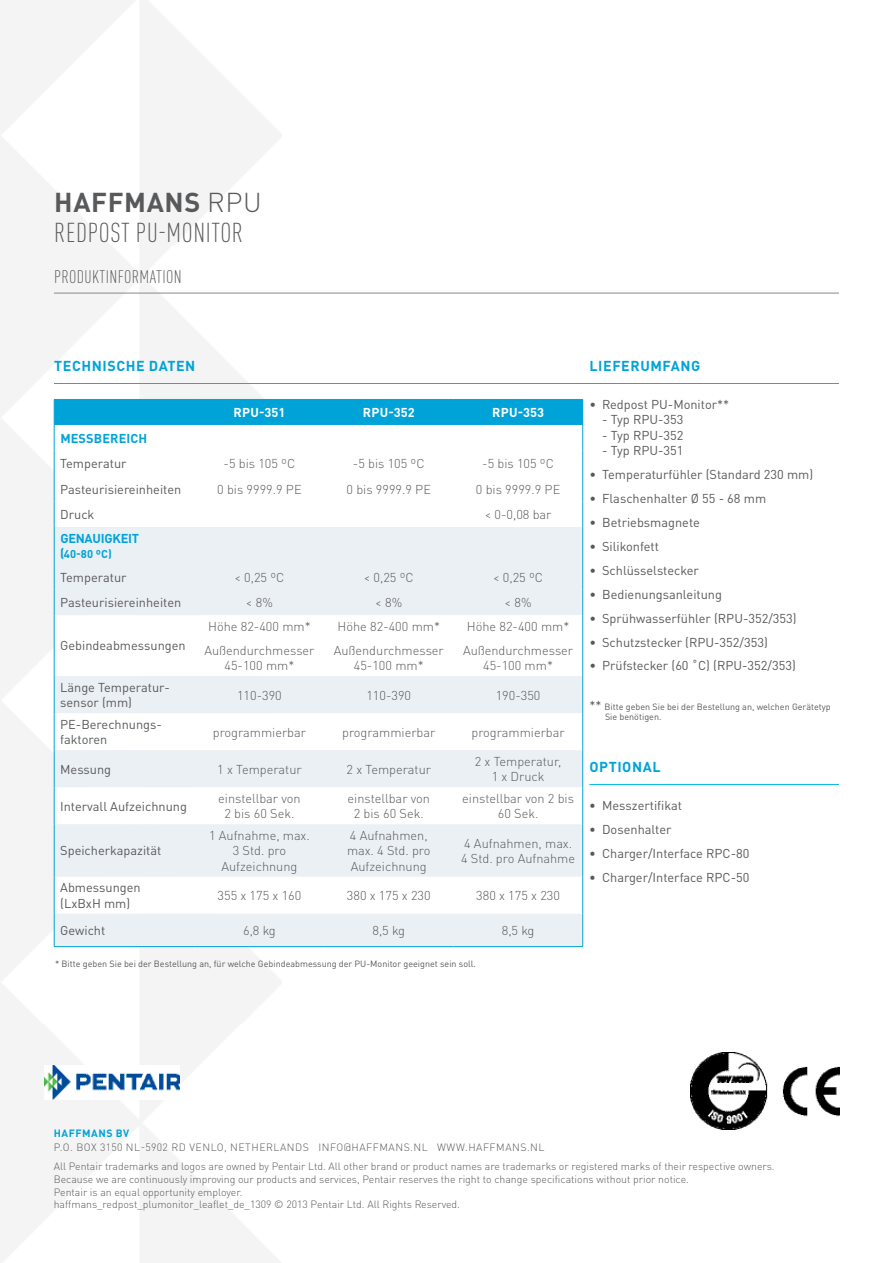
<style>
.page{position:relative;width:893px;height:1263px;background:#fff}
.page>*{position:absolute;margin:0;border:0;box-sizing:border-box;transform-origin:0 0}
.t1{font:300 condensed 27px/30px "DIN Pro";letter-spacing:.02em;color:#58595b}
.t2{font:300 condensed 18px "DIN Pro";letter-spacing:.02em;color:#58595b}
.t3{font:700 14.25px "DIN Pro";letter-spacing:.04em;color:#00a3d8}
.t4{font:300 12.75px/15.3px "DIN Pro";color:#58595b;text-align:center}
.t5{font:12.75px/15.3px "DIN Pro";color:#58595b}
.t6{font:700 12.75px "DIN Pro";letter-spacing:-.005em;color:#00a3d8}
.t7{font:700 12.75px "DIN Pro";letter-spacing:.01em;color:#fff}
.t8{font:700 11.25px "DIN Pro";color:#00a3d8}
.t9{font:300 10.5px/12.8px "DIN Pro";color:#58595b}
.t10{font:700 10.5px "DIN Pro";letter-spacing:.05em;color:#00a3d8}
.t11{font:9px/10.8px "DIN Pro";color:#58595b}
.s1{font-weight:700;font-stretch:normal}
.s2{font-stretch:normal}
.s3{font-size:12.75px}
</style>
<div class="page">
<img style="left:0;top:0;width:282px;height:1263px">
<img style="left:45px;top:1065px;width:135px;height:34px">
<img style="left:690px;top:1053px;width:149px;height:76px">
<hr style="left:54px;top:383px;width:785px;height:1px;background:#00b7e0">
<hr style="left:54px;top:293px;width:785px;height:1px;background:#888a8c">
<svg style="left:55px;top:527px;width:527px;height:419px;fill:#ebf0f4"></svg>
<svg style="left:54px;top:399px;width:529px;height:128px"></svg>
<hr style="left:54px;top:615px;width:1px;height:61px;background:#00a3d8">
<hr style="left:582px;top:615px;width:1px;height:61px;background:#00a3d8">
<hr style="left:54px;top:676px;width:1px;height:37px;background:#00a3d8">
<hr style="left:582px;top:676px;width:1px;height:37px;background:#00a3d8">
<hr style="left:54px;top:713px;width:1px;height:37px;background:#00a3d8">
<hr style="left:582px;top:713px;width:1px;height:37px;background:#00a3d8">
<hr style="left:54px;top:750px;width:1px;height:37px;background:#00a3d8">
<hr style="left:582px;top:750px;width:1px;height:37px;background:#00a3d8">
<hr style="left:54px;top:787px;width:1px;height:37px;background:#00a3d8">
<hr style="left:582px;top:787px;width:1px;height:37px;background:#00a3d8">
<hr style="left:54px;top:824px;width:1px;height:53px;background:#00a3d8">
<hr style="left:582px;top:824px;width:1px;height:53px;background:#00a3d8">
<hr style="left:54px;top:877px;width:1px;height:37px;background:#00a3d8">
<hr style="left:582px;top:877px;width:1px;height:37px;background:#00a3d8">
<hr style="left:54px;top:914px;width:1px;height:32px;background:#00a3d8">
<hr style="left:582px;top:914px;width:1px;height:32px;background:#00a3d8">
<hr style="left:54px;top:946px;width:141px;height:1px;background:#00a3d8">
<hr style="left:195px;top:946px;width:129px;height:1px;background:#00a3d8">
<hr style="left:324px;top:946px;width:129px;height:1px;background:#00a3d8">
<hr style="left:453px;top:946px;width:130px;height:1px;background:#00a3d8">
<hr style="left:54px;top:527px;width:1px;height:37px;background:#00a3d8">
<hr style="left:582px;top:527px;width:1px;height:37px;background:#00a3d8">
<svg style="left:54px;top:564px;width:1px;height:51px"></svg>
<svg style="left:582px;top:564px;width:1px;height:51px"></svg>
<hr style="left:589px;top:784px;width:250px;height:1px;background:#00b7e0">
<h1 class="t1" style="left:54px;top:186px;width:209px"><span class="s1">HAFFMANS</span> <span class="s2">RPU<br></span>REDPOST PU-MONITOR</h1>
<h2 class="t2" style="left:54px;top:264px;width:129px">PRODUKTINFORMATION</h2>
<p class="t3" style="left:54px;top:354px;width:143px">TECHNISCHE DATEN</p>
<p class="t3" style="left:589px;top:354px;width:112px">LIEFERUMFANG</p>
<p class="t7" style="left:234px;top:402px;width:53px">RPU-351</p>
<p class="t7" style="left:363px;top:402px;width:53px">RPU-352</p>
<p class="t7" style="left:492px;top:402px;width:53px">RPU-353</p>
<p class="t6" style="left:60px;top:427px;width:89px">MESSBEREICH</p>
<p class="t5" style="left:60px;top:455px;width:68px">Temperatur</p>
<p class="t4" style="left:224px;top:455px;width:73px">-5 bis 105 ºC</p>
<p class="t4" style="left:353px;top:455px;width:73px">-5 bis 105 ºC</p>
<p class="t4" style="left:482px;top:455px;width:73px">-5 bis 105 ºC</p>
<p class="t5" style="left:60px;top:480px;width:123px">Pasteurisiereinheiten</p>
<p class="t4" style="left:217px;top:480px;width:86px">0 bis 9999.9 PE</p>
<p class="t4" style="left:347px;top:480px;width:86px">0 bis 9999.9 PE</p>
<p class="t4" style="left:476px;top:480px;width:86px">0 bis 9999.9 PE</p>
<p class="t5" style="left:60px;top:506px;width:36px">Druck</p>
<p class="t4" style="left:485px;top:506px;width:68px">&lt; 0-0,08 bar</p>
<p class="t6" style="left:60px;top:527px;width:80px">GENAUIGKEIT</p>
<p class="t8" style="left:60px;top:545px;width:53px"><span class="s3">(</span>40-80 ºC)</p>
<p class="t5" style="left:60px;top:568px;width:68px">Temperatur</p>
<p class="t4" style="left:234px;top:568px;width:51px">&lt; 0,25 ºC</p>
<p class="t4" style="left:364px;top:568px;width:51px">&lt; 0,25 ºC</p>
<p class="t4" style="left:493px;top:568px;width:51px">&lt; 0,25 ºC</p>
<p class="t5" style="left:60px;top:594px;width:123px">Pasteurisiereinheiten</p>
<p class="t4" style="left:246px;top:594px;width:28px">&lt; 8%</p>
<p class="t4" style="left:375px;top:594px;width:28px">&lt; 8%</p>
<p class="t4" style="left:505px;top:594px;width:28px">&lt; 8%</p>
<p class="t5" style="left:60px;top:637px;width:127px">Gebindeabmessungen</p>
<p class="t5" style="left:589px;top:395px;width:141px">• Redpost PU-Monitor**</p>
<p class="t5" style="left:602px;top:411px;width:83px">- Typ RPU-353</p>
<p class="t5" style="left:602px;top:426px;width:83px">- Typ RPU-352</p>
<p class="t5" style="left:602px;top:441px;width:83px">- Typ RPU-351</p>
<p class="t5" style="left:589px;top:465px;width:225px">• Temperaturfühler (Standard 230 mm)</p>
<p class="t5" style="left:589px;top:489px;width:178px">• Flaschenhalter Ø 55 - 68 mm</p>
<p class="t5" style="left:589px;top:513px;width:112px">• Betriebsmagnete</p>
<p class="t5" style="left:589px;top:537px;width:71px">• Silikonfett</p>
<p class="t5" style="left:589px;top:561px;width:111px">• Schlüsselstecker</p>
<p class="t5" style="left:589px;top:585px;width:134px">• Bedienungsanleitung</p>
<p class="t5" style="left:589px;top:609px;width:209px">• Sprühwasserfühler (RPU-352/353)</p>
<p class="t5" style="left:589px;top:633px;width:180px">• Schutzstecker (RPU-352/353)</p>
<p class="t5" style="left:589px;top:657px;width:208px">• Prüfstecker (60 ˚C) (RPU-352/353)</p>
<p class="t11" style="left:605px;top:700px;width:227px;text-indent:-16px"><span class="s3">**</span> Bitte geben Sie bei der Bestellung an, welchen Gerätetyp<br>Sie benötigen.</p>
<p class="t4" style="left:204px;top:613px;width:112px;line-height:24px">Höhe 82-400 mm*<br>Außendurchmesser</p>
<p class="t4" style="left:225px;top:657px;width:71px">45-100 mm*</p>
<p class="t4" style="left:334px;top:613px;width:112px;line-height:24px">Höhe 82-400 mm*<br>Außendurchmesser</p>
<p class="t4" style="left:354px;top:657px;width:71px">45-100 mm*</p>
<p class="t4" style="left:463px;top:613px;width:112px;line-height:24px">Höhe 82-400 mm*<br>Außendurchmesser</p>
<p class="t4" style="left:483px;top:657px;width:71px">45-100 mm*</p>
<p class="t5" style="left:60px;top:678px;width:111px">Länge Temperatur&shy;sensor (mm)</p>
<p class="t4" style="left:237px;top:686px;width:46px">110-390</p>
<p class="t4" style="left:366px;top:686px;width:46px">110-390</p>
<p class="t4" style="left:496px;top:686px;width:46px">190-350</p>
<p class="t5" style="left:60px;top:715px;width:103px">PE-Berechnungs&shy;faktoren</p>
<p class="t4" style="left:213px;top:723px;width:95px">programmierbar</p>
<p class="t4" style="left:342px;top:723px;width:95px">programmierbar</p>
<p class="t4" style="left:471px;top:723px;width:95px">programmierbar</p>
<p class="t5" style="left:60px;top:760px;width:53px">Messung</p>
<p class="t4" style="left:217px;top:760px;width:86px">1 x Temperatur</p>
<p class="t4" style="left:347px;top:760px;width:86px">2 x Temperatur</p>
<p class="t4" style="left:475px;top:752px;width:88px">2 x Temperatur,<br>1 x Druck</p>
<p class="t5" style="left:60px;top:797px;width:128px">Intervall Aufzeichnung</p>
<p class="t4" style="left:218px;top:790px;width:84px">einstellbar von<br>2 bis 60 Sek.</p>
<p class="t4" style="left:348px;top:790px;width:84px">einstellbar von<br>2 bis 60 Sek.</p>
<p class="t4" style="left:462px;top:790px;width:113px">einstellbar von 2 bis<br>60 Sek.</p>
<p class="t5" style="left:60px;top:842px;width:103px">Speicherkapazität</p>
<p class="t3" style="left:589px;top:755px;width:73px">OPTIONAL</p>
<p class="t5" style="left:589px;top:797px;width:94px">• Messzertifikat</p>
<p class="t5" style="left:589px;top:821px;width:84px">• Dosenhalter</p>
<p class="t5" style="left:589px;top:845px;width:162px">• Charger/Interface RPC-80</p>
<p class="t5" style="left:589px;top:869px;width:162px">• Charger/Interface RPC-50</p>
<p class="t4" style="left:209px;top:827px;width:102px">1 Aufnahme, max.<br>3 Std. pro<br>Aufzeichnung</p>
<p class="t4" style="left:347px;top:827px;width:85px;text-align:left">4 Aufnahmen, max. 4 Std. pro<br>Aufzeichnung</p>
<p class="t4" style="left:461px;top:834px;width:116px;text-align:left">4 Aufnahmen, max.<br>4 Std. pro Aufnahme</p>
<p class="t5" style="left:60px;top:879px;width:82px">Abmessungen (LxBxH mm)</p>
<p class="t4" style="left:218px;top:887px;width:85px">355 x 175 x 160</p>
<p class="t4" style="left:347px;top:887px;width:85px">380 x 175 x 230</p>
<p class="t4" style="left:476px;top:887px;width:85px">380 x 175 x 230</p>
<p class="t5" style="left:60px;top:921px;width:47px">Gewicht</p>
<p class="t4" style="left:243px;top:922px;width:34px">6,8 kg</p>
<p class="t4" style="left:372px;top:922px;width:34px">8,5 kg</p>
<p class="t4" style="left:502px;top:922px;width:34px">8,5 kg</p>
<p class="t11" style="left:55px;top:957px;width:422px">* Bitte geben Sie bei der Bestellung an, für welche Gebindeabmessung der PU-Monitor geeignet sein soll.</p>
<p class="t10" style="left:54px;top:1124px;width:77px">HAFFMANS BV</p>
<p class="t9" style="left:54px;top:1136px;width:722px;line-height:19.2px">P.O. BOX 3150 NL-5902 RD VENLO, NETHERLANDS INFO@HAFFMANS.NL WWW.HAFFMANS.NL<br>All Pentair trademarks and logos are owned by Pentair Ltd. All other brand or product names are trademarks or registered marks of their respective owners.</p>
<p class="t9" style="left:54px;top:1172px;width:637px">Because we are continuously improving our products and services, Pentair reserves the right to change specifications without prior notice.<br>Pentair is an equal opportunity employer.<br>haffmans_redpost_plumonitor_leaflet_de_1309 © 2013 Pentair Ltd. All Rights Reserved.</p>
</div>
